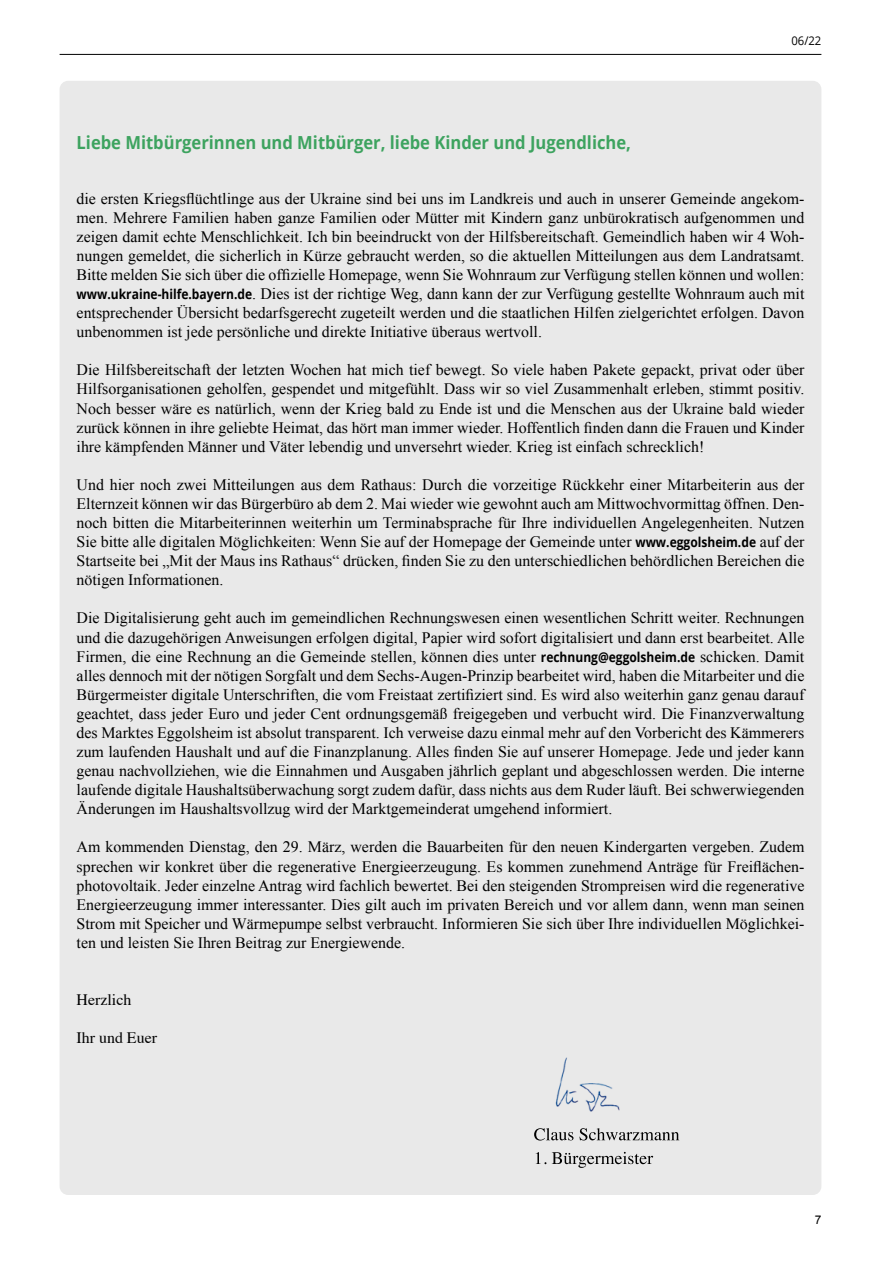
<style>
.page{position:relative;width:881px;height:1263px;background:#fff}
.page>*{position:absolute;margin:0;border:0;box-sizing:border-box;transform-origin:0 0}
.t1{font:700 18px "Open Sans";color:#3da35f;scale:.92 1}
.t2{font:15.9px/19px "Times New Roman";color:#000;text-align:justify}
.t3{font:15.9px "Times";color:#000}
.t4{font:12px "Open Sans";color:#000;scale:.94 1}
.t5{font:12px "Arial";color:#000}
.s1{font-family:"Open Sans";font-weight:700;font-size:13.5px}
</style>
<div class="page">
<hr style="left:60px;top:54px;width:761px;height:1px;background:#000">
<div style="left:60px;top:81px;width:761px;height:1114px;background:#e9e9e9;border-radius:9px"></div>
<img style="left:555px;top:1057px;width:65px;height:55px">
<svg style="left:535px;top:1152px;width:118px;height:16px"></svg>
<svg style="left:534px;top:1128px;width:145px;height:12px"></svg>
<p class="t4" style="left:791px;top:32px;width:33px">06/22</p>
<p class="t1" style="left:77px;top:129px;width:604px">Liebe Mitbürgerinnen und Mitbürger, liebe Kinder und Jugendliche,</p>
<p class="t2" style="left:77px;top:189px;width:729px">die ersten Kriegsflüchtlinge aus der Ukraine sind bei uns im Landkreis und auch in unserer Gemeinde angekom&shy;men. Mehrere Familien haben ganze Familien oder Mütter mit Kindern ganz unbürokratisch aufgenommen und zeigen damit echte Menschlichkeit. Ich bin beeindruckt von der Hilfsbereitschaft. Gemeindlich haben wir 4 Woh&shy;nungen gemeldet, die sicherlich in Kürze gebraucht werden, so die aktuellen Mitteilungen aus dem Landratsamt.<br>Bitte melden Sie sich über die offizielle Homepage, wenn Sie Wohnraum zur Verfügung stellen können und wollen: <span class="s1">www.ukraine-hilfe.bayern.de</span>. Dies ist der richtige Weg, dann kann der zur Verfügung gestellte Wohnraum auch mit entsprechender Übersicht bedarfsgerecht zugeteilt werden und die staatlichen Hilfen zielgerichtet erfolgen. Davon unbenommen ist jede persönliche und direkte Initiative überaus wertvoll.</p>
<p class="t2" style="left:77px;top:360px;width:729px">Die Hilfsbereitschaft der letzten Wochen hat mich tief bewegt. So viele haben Pakete gepackt, privat oder über Hilfsorganisationen geholfen, gespendet und mitgefühlt. Dass wir so viel Zusammenhalt erleben, stimmt positiv.<br>Noch besser wäre es natürlich, wenn der Krieg bald zu Ende ist und die Menschen aus der Ukraine bald wieder zurück können in ihre geliebte Heimat, das hört man immer wieder. Hoffentlich finden dann die Frauen und Kinder ihre kämpfenden Männer und Väter lebendig und unversehrt wieder. Krieg ist einfach schrecklich!</p>
<p class="t2" style="left:77px;top:475px;width:729px">Und hier noch zwei Mitteilungen aus dem Rathaus: Durch die vorzeitige Rückkehr einer Mitarbeiterin aus der Elternzeit können wir das Bürgerbüro ab dem 2. Mai wieder wie gewohnt auch am Mittwochvormittag öffnen. Den&shy;noch bitten die Mitarbeiterinnen weiterhin um Terminabsprache für Ihre individuellen Angelegenheiten. Nutzen Sie bitte alle digitalen Möglichkeiten: Wenn Sie auf der Homepage der Gemeinde unter <span class="s1">www.eggolsheim.de</span> auf der Startseite bei „Mit der Maus ins Rathaus“ drücken, finden Sie zu den unterschiedlichen behördlichen Bereichen die nötigen Informationen.</p>
<p class="t2" style="left:77px;top:608px;width:729px">Die Digitalisierung geht auch im gemeindlichen Rechnungswesen einen wesentlichen Schritt weiter. Rechnungen und die dazugehörigen Anweisungen erfolgen digital, Papier wird sofort digitalisiert und dann erst bearbeitet. Alle Firmen, die eine Rechnung an die Gemeinde stellen, können dies unter <span class="s1">rechnung@eggolsheim.de</span> schicken. Damit alles dennoch mit der nötigen Sorgfalt und dem Sechs-Augen-Prinzip bearbeitet wird, haben die Mitarbeiter und die Bürgermeister digitale Unterschriften, die vom Freistaat zertifiziert sind. Es wird also weiterhin ganz genau darauf geachtet, dass jeder Euro und jeder Cent ordnungsgemäß freigegeben und verbucht wird. Die Finanzverwaltung des Marktes Eggolsheim ist absolut transparent. Ich verweise dazu einmal mehr auf den Vorbericht des Kämmerers zum laufenden Haushalt und auf die Finanzplanung. Alles finden Sie auf unserer Homepage. Jede und jeder kann genau nachvollziehen, wie die Einnahmen und Ausgaben jährlich geplant und abgeschlossen werden. Die interne laufende digitale Haushaltsüberwachung sorgt zudem dafür, dass nichts aus dem Ruder läuft. Bei schwerwiegenden Änderungen im Haushaltsvollzug wird der Marktgemeinderat umgehend informiert.</p>
<p class="t2" style="left:77px;top:837px;width:729px">Am kommenden Dienstag, den 29. März, werden die Bauarbeiten für den neuen Kindergarten vergeben. Zudem sprechen wir konkret über die regenerative Energieerzeugung. Es kommen zunehmend Anträge für Freiflächen&shy;photovoltaik. Jeder einzelne Antrag wird fachlich bewertet. Bei den steigenden Strompreisen wird die regenerative Energieerzeugung immer interessanter. Dies gilt auch im privaten Bereich und vor allem dann, wenn man seinen Strom mit Speicher und Wärmepumpe selbst verbraucht. Informieren Sie sich über Ihre individuellen Möglichkei&shy;ten und leisten Sie Ihren Beitrag zur Energiewende.</p>
<p class="t3" style="left:77px;top:985px;width:56px">Herzlich</p>
<p class="t3" style="left:77px;top:1023px;width:82px">Ihr und Euer</p>
<p class="t5" style="left:814px;top:1211px;width:8px">7</p>
</div>
